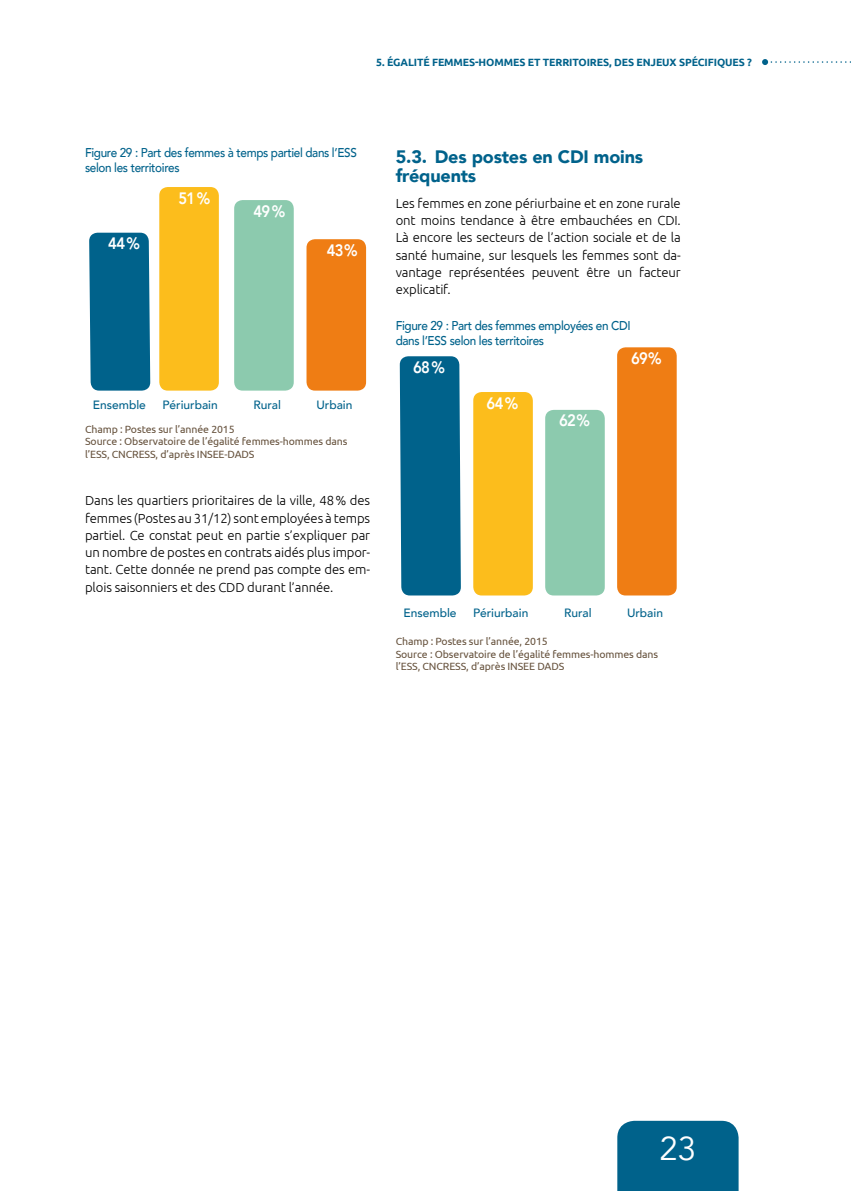
<style>
.page{position:relative;width:851px;height:1191px;background:#fff}
.page>*{position:absolute;margin:0;border:0;box-sizing:border-box;transform-origin:0 0}
.t1{font:33px "Avenir";color:#fff}
.t2{font:900 18px/19.5px "Avenir";letter-spacing:-.01em;color:#00628b}
.t3{font:800 16.5px "Avenir";letter-spacing:-.05em;color:#fff;scale:.9 1}
.t4{font:300 13.2px/17.2px "Ubuntu";letter-spacing:-.01em;color:#000;text-align:justify}
.t5{font:500 12.75px/15px "Avenir";letter-spacing:-.03em;color:#00628b;scale:.92 1}
.t6{font:500 12px "Avenir";color:#00628b}
.t7{font:10.5px/12.8px "Ubuntu";letter-spacing:-.01em;color:#66523d}
.t8{font:700 10.5px "Ubuntu";color:#00628b}
</style>
<div class="page">
<div style="left:617px;top:1120px;width:121px;height:71px;background:#00628b"></div>
<svg style="left:762px;top:59px;width:89px;height:6px"></svg>
<div style="left:89px;top:233px;width:61px;height:157px;background:#00628b"></div>
<div style="left:306px;top:239px;width:60px;height:151px;background:#ef7d14;border-radius:9px"></div>
<div style="left:159px;top:187px;width:60px;height:203px;background:#fcbd1c;border-radius:9px"></div>
<div style="left:234px;top:200px;width:60px;height:190px;background:#8ccaae;border-radius:9px"></div>
<div style="left:399px;top:356px;width:62px;height:239px;background:#00628b"></div>
<div style="left:617px;top:347px;width:59px;height:248px;background:#ef7d14;border-radius:9px"></div>
<div style="left:473px;top:392px;width:59px;height:203px;background:#fcbd1c;border-radius:9px"></div>
<div style="left:545px;top:410px;width:59px;height:185px;background:#8ccaae;border-radius:9px"></div>
<p class="t8" style="left:376px;top:56px;width:24px">5. ÉGALITÉ</p>
<p class="t8" style="left:432px;top:56px;width:8px">FEMMES</p>
<p class="t8" style="left:475px;top:56px;width:13px">-HOMMES</p>
<p class="t8" style="left:527px;top:56px;width:22px">ET TERRITOIRES</p>
<p class="t8" style="left:609px;top:56px;width:13px">, DES</p>
<p class="t8" style="left:636px;top:56px;width:8px">ENJEUX</p>
<p class="t8" style="left:679px;top:56px;width:7px">SPÉCIFIQUES</p>
<p class="t8" style="left:747px;top:56px;width:6px">?</p>
<p class="t5" style="left:85px;top:145px;width:297px">Figure 29 : Part des femmes à temps partiel dans l’ESS selon les territoires</p>
<p class="t3" style="left:108px;top:231px;width:37px">44 %</p>
<p class="t3" style="left:178px;top:185px;width:37px">51 %</p>
<p class="t3" style="left:253px;top:198px;width:37px">49 %</p>
<p class="t3" style="left:327px;top:237px;width:36px">43%</p>
<h2 class="t2" style="left:395px;top:146px;width:249px">5.3. Des postes en CDI moins fréquents</h2>
<p class="t4" style="left:395px;top:194px;width:286px">Les femmes en zone périurbaine et en zone rurale ont moins tendance à être embauchées en CDI.<br>Là encore les secteurs de l’action sociale et de la santé humaine, sur lesquels les femmes sont da&shy;vantage représentées peuvent être un facteur explicatif.</p>
<p class="t5" style="left:395px;top:318px;width:257px">Figure 29 : Part des femmes employées en CDI dans l’ESS selon les territoires</p>
<p class="t3" style="left:413px;top:354px;width:37px">68 %</p>
<p class="t3" style="left:631px;top:345px;width:36px">69%</p>
<p class="t6" style="left:93px;top:395px;width:55px">Ensemble</p>
<p class="t6" style="left:162px;top:395px;width:57px">Périurbain</p>
<p class="t6" style="left:253px;top:395px;width:29px">Rural</p>
<p class="t6" style="left:316px;top:395px;width:37px">Urbain</p>
<p class="t7" style="left:85px;top:422px;width:264px">Champ : Postes sur l’année 2015<br>Source : Observatoire de l’égalité femmes-hommes dans l’ESS, CNCRESS, d’après INSEE-DADS</p>
<p class="t4" style="left:85px;top:492px;width:286px">Dans les quartiers prioritaires de la ville, 48% des femmes (Postes au 31/12) sont employées à temps partiel. Ce constat peut en partie s’expliquer par un nombre de postes en contrats aidés plus impor&shy;tant. Cette donnée ne prend pas compte des em&shy;plois saisonniers et des CDD durant l’année.</p>
<p class="t3" style="left:486px;top:390px;width:37px">64 %</p>
<p class="t3" style="left:559px;top:408px;width:36px">62%</p>
<p class="t6" style="left:403px;top:603px;width:55px">Ensemble</p>
<p class="t6" style="left:473px;top:603px;width:57px">Périurbain</p>
<p class="t6" style="left:564px;top:603px;width:29px">Rural</p>
<p class="t6" style="left:627px;top:603px;width:37px">Urbain</p>
<p class="t7" style="left:395px;top:634px;width:264px">Champ : Postes sur l’année, 2015<br>Source : Observatoire de l’égalité femmes-hommes dans l’ESS, CNCRESS, d’après INSEE DADS</p>
<h1 class="t1" style="left:659px;top:1129px;width:38px">23</h1>
</div>
